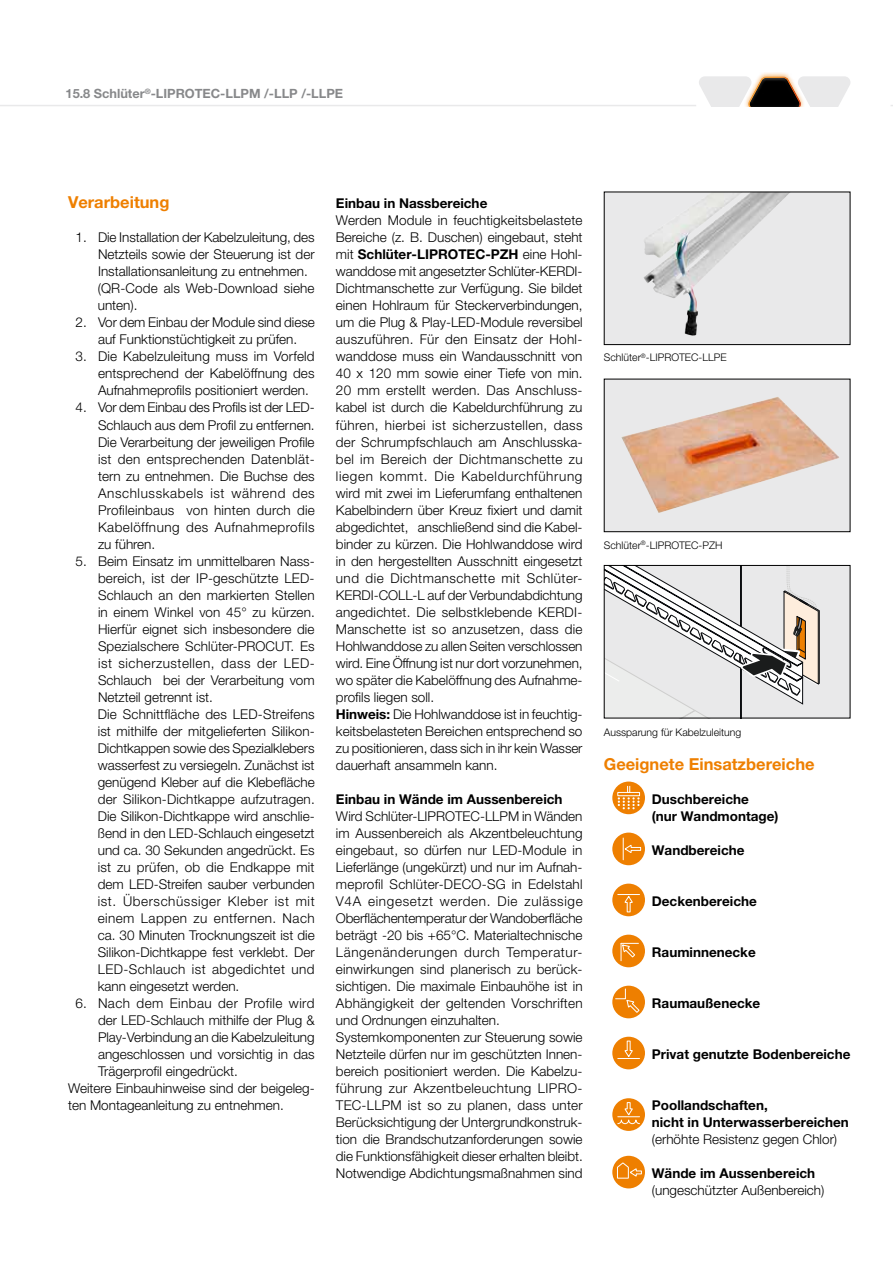
<style>
.page{position:relative;width:893px;height:1263px;background:#fff}
.page>*{position:absolute;margin:0;border:0;box-sizing:border-box;transform-origin:0 0}
.Überschrift{font:700 16.5px "Helvetica Neue LT Pro";color:#ee7f00}
.Fließtext{font:300 13.5px/17px "Helvetica Neue LT Pro";color:#000;text-align:justify}
.Einzug{font:300 13.5px/17px "Helvetica Neue LT Pro";letter-spacing:.01em;color:#000}
.Fließtext-2{font:700 13.5px/17px "Helvetica Neue LT Pro";color:#000}
.t1{font:700 12.75px "Helvetica Neue LT Pro";color:#87888a}
.Material_und_Länge_7{font:300 10.5px "Helvetica Neue LT Pro";color:#000}
.s1{font-weight:700}
.s2{font-weight:300}
</style>
<div class="page">
<hr style="left:0;top:105px;width:696px;height:1px;background:#e9e9ea">
<div style="left:744px;top:72px;width:61px;height:34px;background:#ee7f00;opacity:.5"></div>
<svg style="left:699px;top:75px;width:151px;height:31px"></svg>
<div style="left:749px;top:76px;width:52px;height:29px;background:#fff;opacity:.23"></div>
<div style="left:749px;top:82px;width:52px;height:24px;background:#eceded;opacity:.1"></div>
<div style="left:604px;top:192px;width:246px;height:153px;background:#e9e9ea"></div>
<img style="left:643px;top:194px;width:107px;height:142px">
<div style="left:604px;top:192px;width:246px;height:153px;border:1px solid #000"></div>
<div style="left:604px;top:379px;width:246px;height:153px;background:#e9e9ea"></div>
<img style="left:621px;top:397px;width:218px;height:116px">
<div style="left:604px;top:379px;width:246px;height:153px;border:1px solid #000"></div>
<div style="left:604px;top:565px;width:246px;height:153px;background:#e9e9ea"></div>
<svg style="left:606px;top:567px;width:214px;height:149px"></svg>
<div style="left:604px;top:565px;width:246px;height:153px;border:1px solid #000"></div>
<svg style="left:612px;top:781px;width:33px;height:33px"></svg>
<div style="left:617px;top:792px;width:23px;height:4px;border:1px solid #fff"></div>
<svg style="left:618px;top:785px;width:21px;height:24px"></svg>
<svg style="left:612px;top:832px;width:33px;height:33px"></svg>
<svg style="left:623px;top:838px;width:19px;height:22px"></svg>
<div style="left:612px;top:884px;width:33px;height:32px;background:#ee7f00;border-radius:50%"></div>
<svg style="left:618px;top:894px;width:21px;height:19px"></svg>
<div style="left:612px;top:935px;width:33px;height:32px;background:#ee7f00;border-radius:50%"></div>
<svg style="left:620px;top:943px;width:18px;height:18px"></svg>
<div style="left:612px;top:986px;width:33px;height:32px;background:#ee7f00;border-radius:50%"></div>
<svg style="left:615px;top:988px;width:25px;height:26px"></svg>
<div style="left:612px;top:1037px;width:33px;height:32px;background:#ee7f00;border-radius:50%"></div>
<svg style="left:618px;top:1040px;width:21px;height:19px"></svg>
<div style="left:612px;top:1098px;width:33px;height:33px;background:#ee7f00;border-radius:50%"></div>
<svg style="left:617px;top:1101px;width:23px;height:24px"></svg>
<div style="left:612px;top:1156px;width:33px;height:32px;background:#ee7f00;border-radius:50%"></div>
<svg style="left:616px;top:1161px;width:26px;height:18px"></svg>
<p class="t1" style="left:66px;top:86px;width:279px">15.8 Schlüter<sup>®</sup>-LIPROTEC-LLPM /-LLP /-LLPE</p>
<p class="Überschrift" style="left:68px;top:192px;width:103px">Verarbeitung</p>
<p class="Fließtext" style="left:98px;top:229px;width:218px;text-indent:-22px">1. Die Installation der Kabelzuleitung, des Netzteils sowie der Steuerung ist der Installationsanleitung zu entnehmen.</p>
<p class="Einzug" style="left:98px;top:280px;width:218px">(QR-Code als Web-Download siehe unten).</p>
<p class="Fließtext" style="left:76px;top:314px;width:241px;text-align:center">2. Vor dem Einbau der Module sind diese auf Funktionstüchtigkeit zu prüfen.</p>
<p class="Fließtext" style="left:98px;top:348px;width:218px;text-indent:-22px">3. Die Kabelzuleitung muss im Vorfeld entsprechend der Kabelöffnung des Aufnahmeprofils positioniert werden.</p>
<p class="Fließtext" style="left:98px;top:399px;width:218px;text-indent:-22px">4. Vor dem Einbau des Profils ist der LED-Schlauch aus dem Profil zu entfernen.<br>Die Verarbeitung der jeweiligen Profile ist den entsprechenden Datenblät&shy;tern zu entnehmen. Die Buchse des Anschlusskabels ist während des Profileinbaus von hinten durch die Kabelöffnung des Aufnahmeprofils zu führen.</p>
<p class="Fließtext" style="left:98px;top:552px;width:218px;text-indent:-22px">5. Beim Einsatz im unmittelbaren Nass&shy;bereich, ist der IP-geschützte LED-Schlauch an den markierten Stellen in einem Winkel von 45° zu kürzen.<br>Hierfür eignet sich insbesondere die Spezialschere Schlüter-PROCUT. Es ist sicherzustellen, dass der LED-Schlauch bei der Verarbeitung vom Netzteil getrennt ist.</p>
<p class="Einzug" style="left:98px;top:705px;width:219px;text-align:justify">Die Schnittfläche des LED-Streifens ist mithilfe der mitgelieferten Silikon-Dichtkappen sowie des Spezialklebers wasserfest zu versiegeln. Zunächst ist genügend Kleber auf die Klebefläche der Silikon-Dichtkappe aufzutragen.<br>Die Silikon-Dichtkappe wird anschlie&shy;ßend in den LED-Schlauch eingesetzt und ca. 30 Sekunden angedrückt. Es ist zu prüfen, ob die Endkappe mit dem LED-Streifen sauber verbunden ist. Überschüssiger Kleber ist mit einem Lappen zu entfernen. Nach ca. 30 Minuten Trocknungszeit ist die Silikon-Dichtkappe fest verklebt. Der LED-Schlauch ist abgedichtet und kann eingesetzt werden.</p>
<p class="Fließtext" style="left:98px;top:994px;width:218px;text-indent:-22px">6. Nach dem Einbau der Profile wird der LED-Schlauch mithilfe der Plug &amp; Play-Verbindung an die Kabelzuleitung angeschlossen und vorsichtig in das Trägerprofil eingedrückt.</p>
<p class="Fließtext" style="left:68px;top:1079px;width:248px">Weitere Einbauhinweise sind der beigeleg&shy;ten Montageanleitung zu entnehmen.</p>
<p class="Fließtext-2" style="left:336px;top:195px;width:153px">Einbau in Nassbereiche</p>
<p class="Fließtext" style="left:336px;top:212px;width:248px">Werden Module in feuchtigkeitsbelastete Bereiche (z. B. Duschen) eingebaut, steht mit <span class="s1">Schlüter-LIPROTEC-PZH</span> eine Hohl&shy;wanddose mit angesetzter Schlüter-KERDI-Dichtmanschette zur Verfügung. Sie bildet einen Hohlraum für Steckerverbindungen, um die Plug &amp; Play-LED-Module reversibel auszuführen. Für den Einsatz der Hohl&shy;wanddose muss ein Wandausschnitt von 40 x 120 mm sowie einer Tiefe von min.<br>20 mm erstellt werden. Das Anschluss&shy;kabel ist durch die Kabeldurchführung zu führen, hierbei ist sicherzustellen, dass der Schrumpfschlauch am Anschlusska&shy;bel im Bereich der Dichtmanschette zu liegen kommt. Die Kabeldurchführung wird mit zwei im Lieferumfang enthaltenen Kabelbindern über Kreuz fixiert und damit abgedichtet, anschließend sind die Kabel&shy;binder zu kürzen. Die Hohlwanddose wird in den hergestellten Ausschnitt eingesetzt und die Dichtmanschette mit Schlüter-KERDI-COLL-L auf der Verbundabdichtung angedichtet. Die selbstklebende KERDI-Manschette ist so anzusetzen, dass die Hohlwanddose zu allen Seiten verschlossen wird. Eine Öffnung ist nur dort vorzunehmen, wo später die Kabelöffnung des Aufnahme&shy;profils liegen soll.</p>
<p class="Fließtext" style="left:336px;top:705px;width:248px"><span class="s1">Hinweis:</span> Die Hohlwanddose ist in feuchtig&shy;keitsbelasteten Bereichen entsprechend so zu positionieren, dass sich in ihr kein Wasser dauerhaft ansammeln kann.</p>
<p class="Fließtext-2" style="left:336px;top:790px;width:228px">Einbau in Wände im Aussenbereich</p>
<p class="Fließtext" style="left:336px;top:807px;width:248px">Wird Schlüter-LIPROTEC-LLPM in Wänden im Aussenbereich als Akzentbeleuchtung eingebaut, so dürfen nur LED-Module in Lieferlänge (ungekürzt) und nur im Aufnah&shy;meprofil Schlüter-DECO-SG in Edelstahl V4A eingesetzt werden. Die zulässige Oberflächentemperatur der Wandoberfläche beträgt -20 bis +65°C. Materialtechnische Längenänderungen durch Temperatur&shy;einwirkungen sind planerisch zu berück&shy;sichtigen. Die maximale Einbauhöhe ist in Abhängigkeit der geltenden Vorschriften und Ordnungen einzuhalten.</p>
<p class="Fließtext" style="left:336px;top:1028px;width:248px">Systemkomponenten zur Steuerung sowie Netzteile dürfen nur im geschützten Innen&shy;bereich positioniert werden. Die Kabelzu&shy;führung zur Akzentbeleuchtung LIPRO-TEC-LLPM ist so zu planen, dass unter Berücksichtigung der Untergrundkonstruk&shy;tion die Brandschutzanforderungen sowie die Funktionsfähigkeit dieser erhalten bleibt.<br>Notwendige Abdichtungsmaßnahmen sind</p>
<p class="Material_und_Länge_7" style="left:604px;top:351px;width:124px">Schlüter<sup>®</sup>-LIPROTEC-LLPE</p>
<p class="Material_und_Länge_7" style="left:604px;top:538px;width:120px">Schlüter<sup>®</sup>-LIPROTEC-PZH</p>
<p class="Material_und_Länge_7" style="left:604px;top:725px;width:139px">Aussparung für Kabelzuleitung</p>
<p class="Überschrift" style="left:604px;top:754px;width:212px">Geeignete Einsatzbereiche</p>
<p class="Fließtext-2" style="left:652px;top:790px;width:128px">Duschbereiche<br>(nur Wandmontage)</p>
<p class="Fließtext-2" style="left:652px;top:841px;width:94px">Wandbereiche</p>
<p class="Fließtext-2" style="left:652px;top:892px;width:106px">Deckenbereiche</p>
<p class="Fließtext-2" style="left:652px;top:943px;width:105px">Rauminnenecke</p>
<p class="Fließtext-2" style="left:652px;top:994px;width:110px">Raumaußenecke</p>
<p class="Fließtext-2" style="left:652px;top:1045px;width:200px">Privat genutzte Bodenbereiche</p>
<p class="Fließtext-2" style="left:652px;top:1096px;width:198px">Poollandschaften,<br>nicht in Unterwasserbereichen <span class="s2">(erhöhte Resistenz gegen Chlor)</span></p>
<p class="Fließtext" style="left:652px;top:1164px;width:174px"><span class="s1">Wände im Aussenbereich </span>(ungeschützter Außenbereich)</p>
</div>
